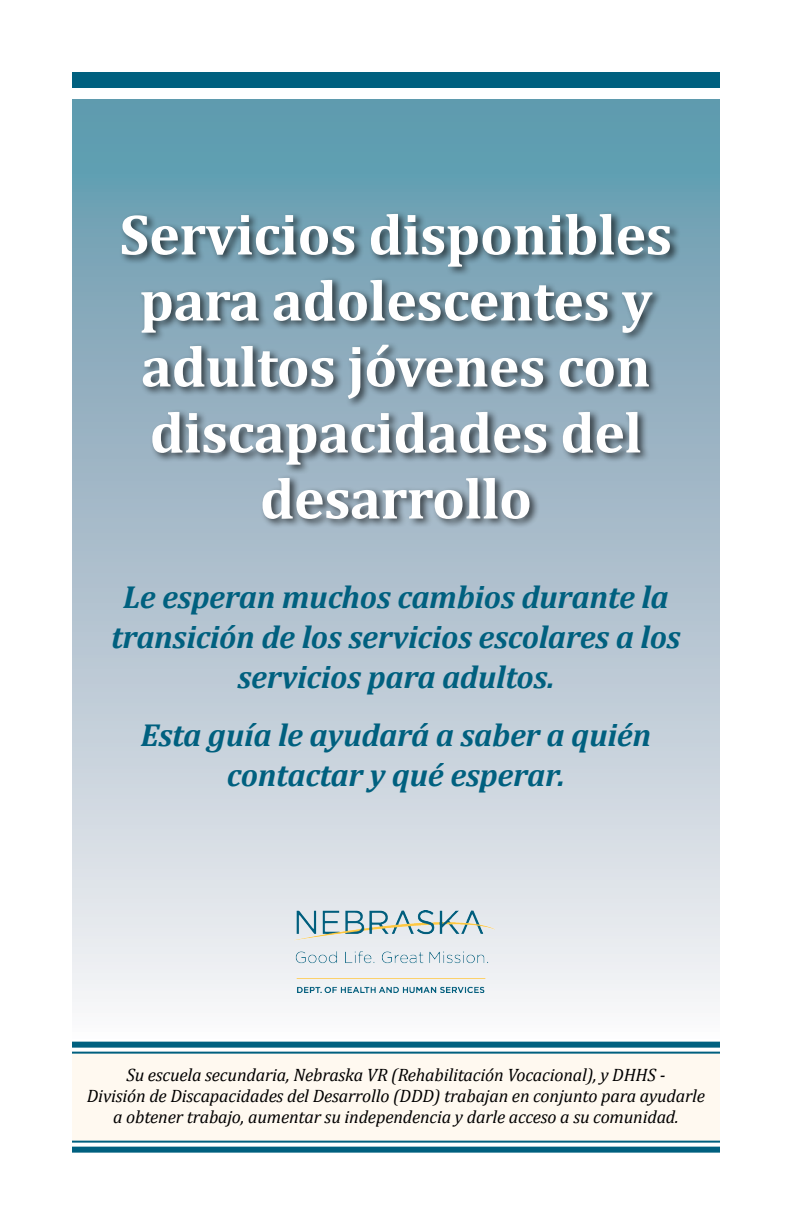
<style>
.page{position:relative;width:792px;height:1224px;background:#fff}
.page>*{position:absolute;margin:0;border:0;box-sizing:border-box;transform-origin:0 0}
.t1{font:700 58px/66px "Cambria";letter-spacing:-.01em;color:#fff;text-align:center}
.t2{font:italic 700 32px/40px "Cambria";letter-spacing:-.01em;color:#00607f;text-align:center}
.t3{font:italic 18px/21px "Cambria";letter-spacing:-.01em;color:#000;text-align:center}
</style>
<div class="page">
<div style="left:72px;top:72px;width:648px;height:16px;background:#00607f"></div>
<div style="left:72px;top:1053px;width:648px;height:88px;background:#fff9f0"></div>
<div style="left:72px;top:99px;width:648px;height:944px;background:linear-gradient(to bottom,#5f94aa,#faf2f5)"></div>
<div style="left:72px;top:1042px;width:648px;height:6px;background:#00607f"></div>
<hr style="left:72px;top:1052px;width:648px;height:2px;background:#00607f">
<hr style="left:72px;top:1141px;width:648px;height:2px;background:#00607f">
<div style="left:72px;top:1147px;width:648px;height:6px;background:#00607f"></div>
<div style="left:119px;top:210px;width:561px;height:319px;background:#000;opacity:.63"></div>
<img style="left:294px;top:910px;width:201px;height:83px">
<h1 class="t1" style="left:120px;top:200px;width:554px">Servicios disponibles para adolescentes y adultos jóvenes con discapacidades del desarrollo</h1>
<h2 class="t2" style="left:111px;top:576px;width:571px">Le esperan muchos cambios durante la transición de los servicios escolares a los servicios para adultos.</h2>
<h2 class="t2" style="left:141px;top:714px;width:512px">Esta guía le ayudará a saber a quién contactar y qué esperar.</h2>
<p class="t3" style="left:87px;top:1063px;width:620px">Su escuela secundaria, Nebraska VR (Rehabilitación Vocacional), y DHHS -<br>División de Discapacidades del Desarrollo (DDD) trabajan en conjunto para ayudarle a obtener trabajo, aumentar su independencia y darle acceso a su comunidad.</p>
</div>
